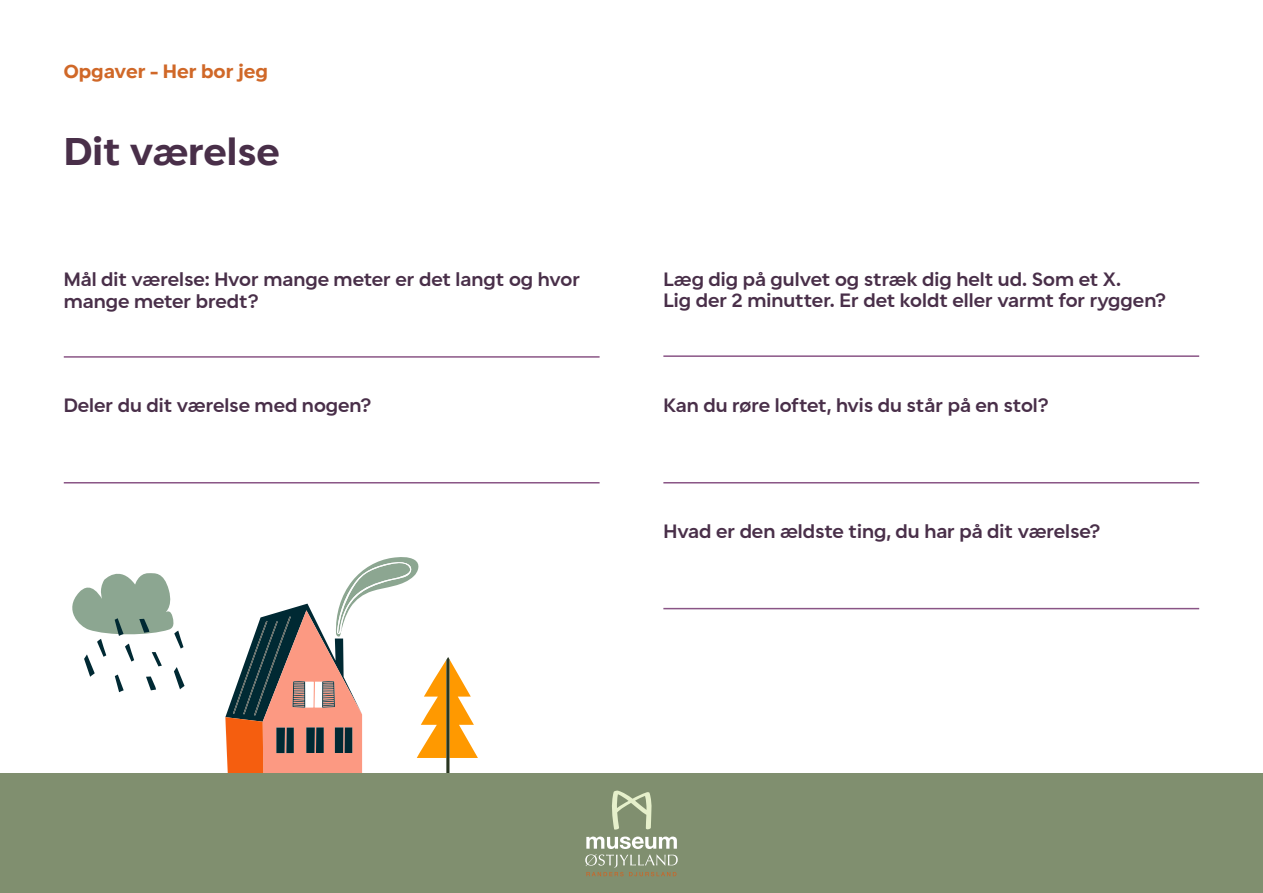
<style>
.page{position:relative;width:1263px;height:893px;background:#fff}
.page>*{position:absolute;margin:0;border:0;box-sizing:border-box;transform-origin:0 0}
.t1{font:600 36px "Shoika";color:#492f49}
.t2{font:500 18px/21.6px "Shoika";color:#492f49}
.t3{font:600 18px "Shoika";color:#d06828}
</style>
<div class="page">
<svg style="left:225px;top:557px;width:253px;height:217px"></svg>
<hr style="left:64px;top:356px;width:536px;height:2px;background:#8a5586">
<hr style="left:663px;top:482px;width:536px;height:1px;background:#8a5586">
<hr style="left:64px;top:482px;width:536px;height:1px;background:#8a5586">
<hr style="left:663px;top:608px;width:536px;height:1px;background:#8a5586">
<hr style="left:663px;top:355px;width:536px;height:2px;background:#8a5586">
<div style="left:0;top:774px;width:1263px;height:119px;background:#808f6f"></div>
<svg style="left:612px;top:790px;width:40px;height:40px"></svg>
<svg style="left:585px;top:836px;width:93px;height:40px"></svg>
<svg style="left:72px;top:573px;width:113px;height:119px"></svg>
<p class="t3" style="left:64px;top:60px;width:206px">Opgaver - Her bor jeg</p>
<h1 class="t1" style="left:64px;top:130px;width:218px">Dit værelse</h1>
<p class="t2" style="left:64px;top:269px;width:518px">Mål dit værelse: Hvor mange meter er det langt og hvor mange meter bredt?</p>
<p class="t2" style="left:663px;top:268px;width:504px">Læg dig på gulvet og stræk dig helt ud. Som et X.<br>Lig der 2 minutter. Er det koldt eller varmt for ryggen?</p>
<p class="t2" style="left:64px;top:395px;width:309px">Deler du dit værelse med nogen?</p>
<p class="t2" style="left:663px;top:395px;width:387px">Kan du røre loftet, hvis du står på en stol?</p>
<p class="t2" style="left:663px;top:520px;width:438px">Hvad er den ældste ting, du har på dit værelse?</p>
</div>
